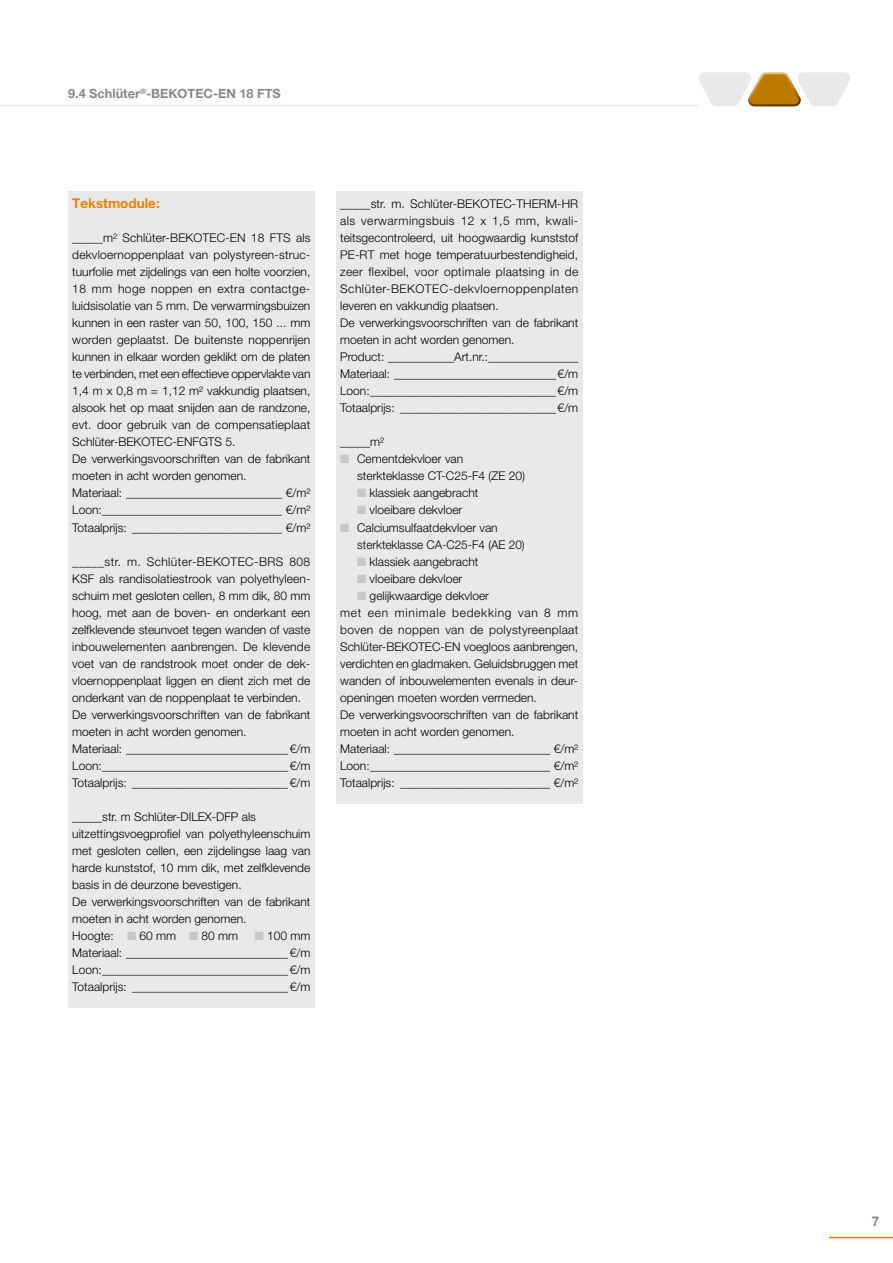
<style>
.page{position:relative;width:893px;height:1263px;background:#fff}
.page>*{position:absolute;margin:0;border:0;box-sizing:border-box;transform-origin:0 0}
.t1{font:700 13.5px "Helvetica Neue LT Pro";color:#ee7f00}
.t2{font:700 13.5px "Helvetica Neue LT Pro";color:#87888a}
.t3{font:700 12.75px "Helvetica Neue LT Pro";color:#87888a}
.t4{font:300 12px/17px "Helvetica Neue LT Pro";color:#000}
.t5{font:300 12px "Helvetica Neue LT Pro";letter-spacing:.03em;color:#000}
.t6{font:300 12px "Helvetica Neue LT Pro";letter-spacing:.06em;color:#000}
</style>
<div class="page">
<hr style="left:0;top:105px;width:699px;height:1px;background:#e9e9ea">
<svg style="left:699px;top:72px;width:151px;height:34px"></svg>
<hr style="left:829px;top:1237px;width:64px;height:1px;background:#ee7f00">
<div style="left:336px;top:191px;width:247px;height:613px;background:#e9e9ea"></div>
<div style="left:68px;top:191px;width:247px;height:817px;background:#e9e9ea"></div>
<p class="t3" style="left:68px;top:86px;width:214px">9.4 Schlüter<sup>®</sup>-BEKOTEC-EN 18 FTS</p>
<p class="t1" style="left:72px;top:195px;width:89px">Tekstmodule:</p>
<p class="t4" style="left:72px;top:229px;width:240px">_____m² Schlüter-BEKOTEC-EN 18 FTS als dekvloernoppenplaat van polystyreen-struc&shy;tuurfolie met zijdelings van een holte voorzien, 18 mm hoge noppen en extra contactge&shy;luidsisolatie van 5 mm. De verwarmingsbuizen kunnen in een raster van 50, 100, 150 ... mm worden geplaatst. De buitenste noppenrijen kunnen in elkaar worden geklikt om de platen te verbinden, met een effectieve oppervlakte van 1,4 m x 0,8 m = 1,12 m² vakkundig plaatsen, alsook het op maat snijden aan de randzone, evt. door gebruik van de compensatieplaat Schlüter-BEKOTEC-ENFGTS 5.<br>De verwerkingsvoorschriften van de fabrikant moeten in acht worden genomen.<br>Materiaal: __________________________ €/m²<br>Loon:______________________________ €/m²<br>Totaalprijs: _________________________ €/m²</p>
<p class="t4" style="left:72px;top:552px;width:240px">_____str. m. Schlüter-BEKOTEC-BRS 808<br>KSF als randisolatiestrook van polyethyleen&shy;schuim met gesloten cellen, 8 mm dik, 80 mm hoog, met aan de boven- en onderkant een zelfklevende steunvoet tegen wanden of vaste inbouwelementen aanbrengen. De klevende voet van de randstrook moet onder de dek&shy;vloernoppenplaat liggen en dient zich met de onderkant van de noppenplaat te verbinden.<br>De verwerkingsvoorschriften van de fabrikant moeten in acht worden genomen.<br>Materiaal: ___________________________€/m Loon:_______________________________€/m Totaalprijs: __________________________€/m</p>
<p class="t4" style="left:72px;top:808px;width:240px">_____str. m Schlüter-DILEX-DFP als uitzettingsvoegprofiel van polyethyleenschuim met gesloten cellen, een zijdelingse laag van harde kunststof, 10 mm dik, met zelfklevende basis in de deurzone bevestigen.<br>De verwerkingsvoorschriften van de fabrikant moeten in acht worden genomen.<br>Hoogte:</p>
<p class="t4" style="left:72px;top:927px;width:240px;text-align:justify;text-indent:195px">100 mm Materiaal: ___________________________€/m Loon:_______________________________€/m Totaalprijs: __________________________€/m</p>
<p class="t4" style="left:139px;top:927px;width:38px">60 mm</p>
<p class="t4" style="left:202px;top:927px;width:38px">80 mm</p>
<p class="t4" style="left:340px;top:195px;width:240px">_____str. m. Schlüter-BEKOTEC-THERM-HR als verwarmingsbuis 12 x 1,5 mm, kwali&shy;teitsgecontroleerd, uit hoogwaardig kunststof PE-RT met hoge temperatuurbestendigheid, zeer flexibel, voor optimale plaatsing in de Schlüter-BEKOTEC-dekvloernoppenplaten leveren en vakkundig plaatsen.<br>De verwerkingsvoorschriften van de fabrikant moeten in acht worden genomen.<br>Product: ___________Art.nr.:_______________ Materiaal: ___________________________€/m Loon:_______________________________€/m Totaalprijs: __________________________€/m</p>
<p class="t4" style="left:340px;top:433px;width:45px">_____m²</p>
<p class="t4" style="left:357px;top:450px;width:108px">Cementdekvloer van</p>
<p class="t4" style="left:357px;top:467px;width:169px">sterkteklasse CT-C25-F4 (ZE 20)</p>
<p class="t4" style="left:370px;top:484px;width:110px">klassiek aangebracht</p>
<p class="t4" style="left:370px;top:501px;width:94px">vloeibare dekvloer</p>
<p class="t4" style="left:357px;top:518px;width:142px">Calciumsulfaatdekvloer van</p>
<p class="t4" style="left:357px;top:536px;width:169px">sterkteklasse CA-C25-F4 (AE 20)</p>
<p class="t4" style="left:370px;top:553px;width:110px">klassiek aangebracht</p>
<p class="t4" style="left:370px;top:570px;width:94px">vloeibare dekvloer</p>
<p class="t4" style="left:370px;top:587px;width:121px">gelijkwaardige dekvloer</p>
<p class="t6" style="left:340px;top:605px;width:240px">met een minimale bedekking van 8 mm</p>
<p class="t5" style="left:340px;top:622px;width:240px">boven de noppen van de polystyreenplaat</p>
<p class="t4" style="left:340px;top:638px;width:240px">Schlüter-BEKOTEC-EN voegloos aanbrengen,</p>
<p class="t4" style="left:340px;top:655px;width:240px">verdichten en gladmaken. Geluidsbruggen met</p>
<p class="t4" style="left:340px;top:672px;width:240px">wanden of inbouwelementen evenals in deur-</p>
<p class="t4" style="left:340px;top:689px;width:198px">openingen moeten worden vermeden.</p>
<p class="t4" style="left:340px;top:706px;width:240px">De verwerkingsvoorschriften van de fabrikant</p>
<p class="t4" style="left:340px;top:723px;width:176px">moeten in acht worden genomen.</p>
<p class="t4" style="left:340px;top:740px;width:240px">Materiaal: __________________________ €/m²</p>
<p class="t4" style="left:340px;top:757px;width:240px">Loon:______________________________ €/m²</p>
<p class="t4" style="left:340px;top:774px;width:240px">Totaalprijs: _________________________ €/m²</p>
<p class="t2" style="left:872px;top:1213px;width:9px">7</p>
</div>
